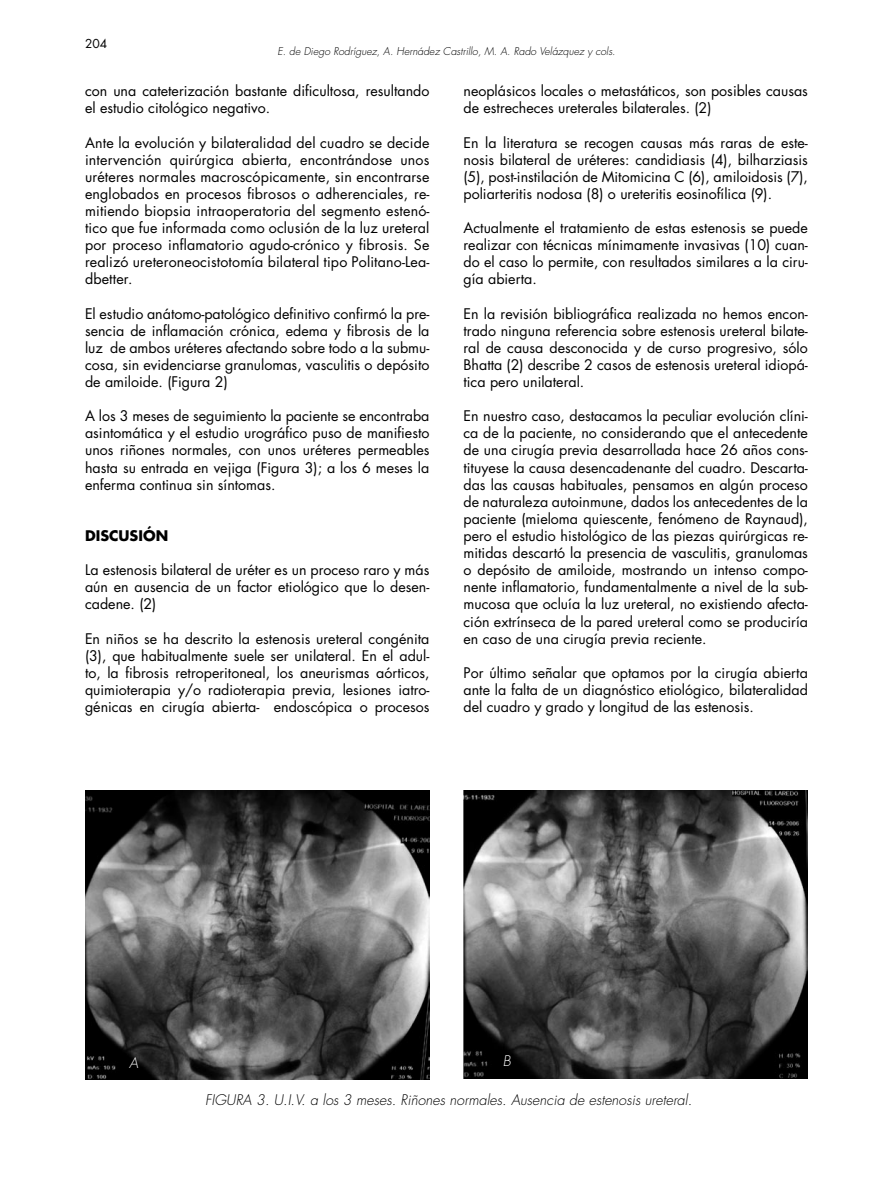
<style>
.page{position:relative;width:893px;height:1191px;background:#fff}
.page>*{position:absolute;margin:0;border:0;box-sizing:border-box;transform-origin:0 0}
.t1{font:14.25px/17.1px "Futura";color:#000;text-align:justify}
.t2{font:italic 300 14.25px "Futura";color:#000}
.t3{font:700 14.25px "Futura";color:#000}
.t4{font:italic 300 14.25px "Futura";color:#fff}
.t5{font:12px "Futura";color:#000}
.t6{font:italic 300 10.5px "Futura";color:#000}
</style>
<div class="page">
<img style="left:85px;top:790px;width:344px;height:289px">
<img style="left:463px;top:790px;width:345px;height:288px">
<p class="t5" style="left:85px;top:35px;width:24px">204</p>
<p class="t6" style="left:277px;top:44px;width:340px">E. de Diego Rodríguez, A. Hernádez Castrillo, M. A. Rado Velázquez y cols.</p>
<p class="t1" style="left:85px;top:82px;width:346px">con una cateterización bastante dificultosa, resultando el estudio citológico negativo.</p>
<p class="t1" style="left:85px;top:134px;width:346px">Ante la evolución y bilateralidad del cuadro se decide intervención quirúrgica abierta, encontrándose unos uréteres normales macroscópicamente, sin encontrarse englobados en procesos fibrosos o adherenciales, re&shy;mitiendo biopsia intraoperatoria del segmento estenó&shy;tico que fue informada como oclusión de la luz ureteral por proceso inflamatorio agudo-crónico y fibrosis. Se realizó ureteroneocistotomía bilateral tipo Politano-Lea&shy;dbetter.</p>
<p class="t1" style="left:85px;top:305px;width:346px">El estudio anátomo-patológico definitivo confirmó la pre&shy;sencia de inflamación crónica, edema y fibrosis de la luz de ambos uréteres afectando sobre todo a la submu&shy;cosa, sin evidenciarse granulomas, vasculitis o depósito de amiloide. (Figura 2)</p>
<p class="t1" style="left:85px;top:407px;width:346px">A los 3 meses de seguimiento la paciente se encontraba asintomática y el estudio urográfico puso de manifiesto unos riñones normales, con unos uréteres permeables hasta su entrada en vejiga (Figura 3); a los 6 meses la enferma continua sin síntomas.</p>
<p class="t3" style="left:85px;top:526px;width:85px">DISCUSIÓN</p>
<p class="t1" style="left:85px;top:561px;width:346px">La estenosis bilateral de uréter es un proceso raro y más aún en ausencia de un factor etiológico que lo desen&shy;cadene. (2)</p>
<p class="t1" style="left:85px;top:629px;width:346px">En niños se ha descrito la estenosis ureteral congénita (3), que habitualmente suele ser unilateral. En el adul&shy;to, la fibrosis retroperitoneal, los aneurismas aórticos, quimioterapia y/o radioterapia previa, lesiones iatro&shy;génicas en cirugía abierta- endoscópica o procesos</p>
<p class="t1" style="left:463px;top:82px;width:346px">neoplásicos locales o metastáticos, son posibles causas de estrecheces ureterales bilaterales. (2)</p>
<p class="t1" style="left:463px;top:134px;width:346px">En la literatura se recogen causas más raras de este&shy;nosis bilateral de uréteres: candidiasis (4), bilharziasis (5), post-instilación de Mitomicina C (6), amiloidosis (7), poliarteritis nodosa (8) o ureteritis eosinofílica (9).</p>
<p class="t1" style="left:463px;top:219px;width:346px">Actualmente el tratamiento de estas estenosis se puede realizar con técnicas mínimamente invasivas (10) cuan&shy;do el caso lo permite, con resultados similares a la ciru&shy;gía abierta.</p>
<p class="t1" style="left:463px;top:305px;width:346px">En la revisión bibliográfica realizada no hemos encon&shy;trado ninguna referencia sobre estenosis ureteral bilate&shy;ral de causa desconocida y de curso progresivo, sólo Bhatta (2) describe 2 casos de estenosis ureteral idiopá&shy;tica pero unilateral.</p>
<p class="t1" style="left:463px;top:407px;width:346px">En nuestro caso, destacamos la peculiar evolución clíni&shy;ca de la paciente, no considerando que el antecedente de una cirugía previa desarrollada hace 26 años cons&shy;tituyese la causa desencadenante del cuadro. Descarta&shy;das las causas habituales, pensamos en algún proceso de naturaleza autoinmune, dados los antecedentes de la paciente (mieloma quiescente, fenómeno de Raynaud), pero el estudio histológico de las piezas quirúrgicas re&shy;mitidas descartó la presencia de vasculitis, granulomas o depósito de amiloide, mostrando un intenso compo&shy;nente inflamatorio, fundamentalmente a nivel de la sub&shy;mucosa que ocluía la luz ureteral, no existiendo afecta&shy;ción extrínseca de la pared ureteral como se produciría en caso de una cirugía previa reciente.</p>
<p class="t1" style="left:463px;top:664px;width:346px">Por último señalar que optamos por la cirugía abierta ante la falta de un diagnóstico etiológico, bilateralidad del cuadro y grado y longitud de las estenosis.</p>
<p class="t4" style="left:129px;top:1053px;width:11px">A</p>
<p class="t4" style="left:503px;top:1051px;width:10px">B</p>
<p class="t2" style="left:205px;top:1090px;width:488px">FIGURA 3. U.I.V. a los 3 meses. Riñones normales. Ausencia de estenosis ureteral.</p>
</div>
